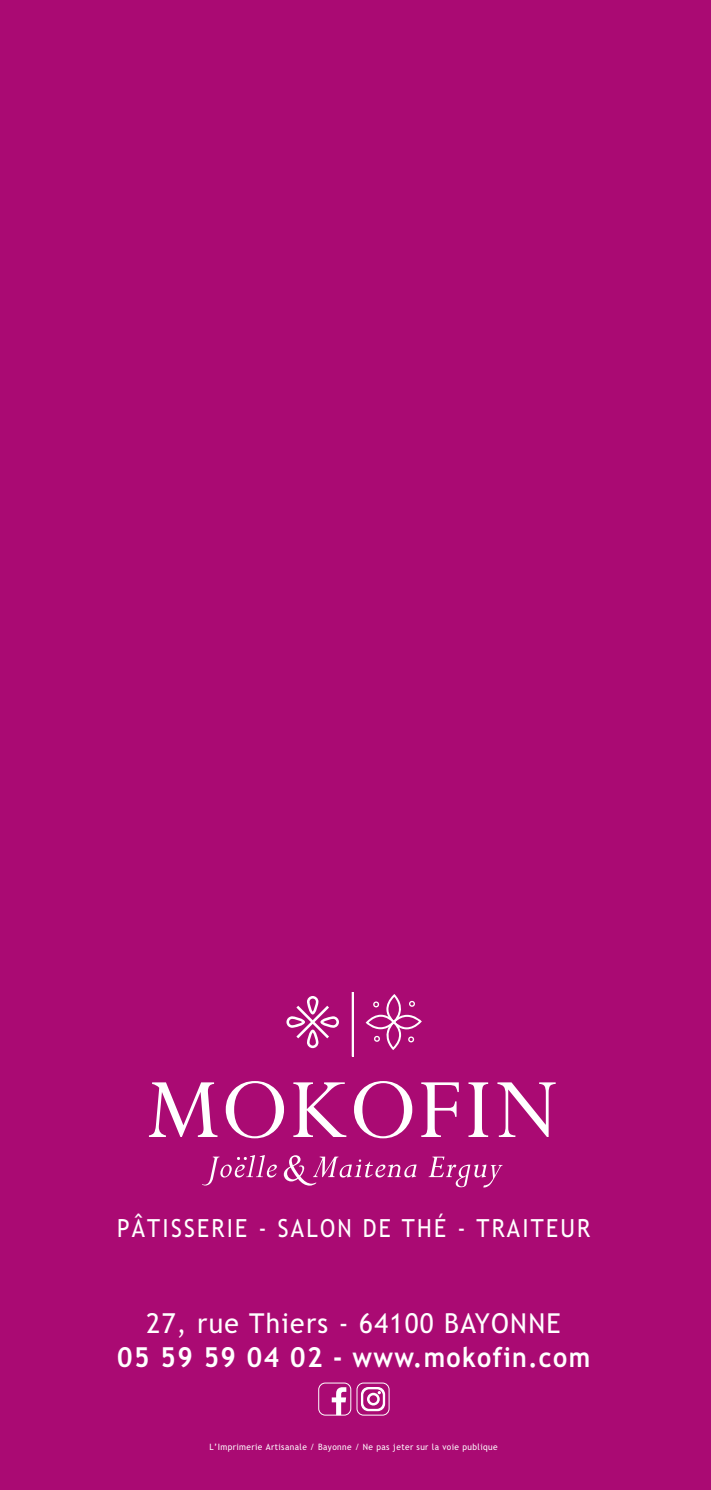
<style>
.page{position:relative;width:711px;height:1490px;background:#fff}
.page>*{position:absolute;margin:0;border:0;box-sizing:border-box;transform-origin:0 0}
.t1{font:700 27.5px "Trebuchet MS";letter-spacing:.055em;color:#fff;scale:.96 1}
.t2{font:27.5px "Trebuchet MS";letter-spacing:.05em;color:#fff;scale:.96 1}
.t3{font:25px "Trebuchet MS";letter-spacing:.1em;color:#fff;scale:.9 1}
.t4{font:8.75px "Trebuchet MS";letter-spacing:.05em;color:#fff;scale:.95 1}
</style>
<div class="page">
<div style="left:0;top:0;width:710px;height:1490px;background:#aa0a73"></div>
<svg style="left:149px;top:1082px;width:68px;height:55px"></svg>
<svg style="left:226px;top:1081px;width:58px;height:57px"></svg>
<svg style="left:293px;top:1082px;width:53px;height:55px"></svg>
<svg style="left:354px;top:1081px;width:58px;height:57px"></svg>
<svg style="left:421px;top:1082px;width:37px;height:55px"></svg>
<svg style="left:468px;top:1082px;width:20px;height:55px"></svg>
<svg style="left:497px;top:1082px;width:58px;height:55px"></svg>
<svg style="left:428px;top:1156px;width:74px;height:31px"></svg>
<svg style="left:202px;top:1155px;width:75px;height:30px"></svg>
<svg style="left:284px;top:1155px;width:132px;height:30px"></svg>
<svg style="left:286px;top:996px;width:53px;height:52px"></svg>
<svg style="left:365px;top:994px;width:57px;height:56px"></svg>
<hr style="left:351px;top:992px;width:2px;height:64px;background:#fff">
<div style="left:318px;top:1382px;width:33px;height:33px;border:1px solid #fff;border-radius:7px"></div>
<svg style="left:331px;top:1387px;width:15px;height:28px"></svg>
<svg style="left:357px;top:1383px;width:32px;height:32px"></svg>
<div style="left:356px;top:1382px;width:33px;height:33px;border:1px solid #fff;border-radius:7px"></div>
<svg style="left:361px;top:1387px;width:24px;height:24px"></svg>
<h2 class="t3" style="left:117px;top:1218px;width:527px">PÂTISSERIE - SALON DE THÉ - TRAITEUR</h2>
<h1 class="t2" style="left:146px;top:1312px;width:433px">27, rue Thiers - 64100 BAYONNE</h1>
<h1 class="t1" style="left:117px;top:1346px;width:494px">05 59 59 04 02 - www.mokofin.com</h1>
<p class="t4" style="left:209px;top:1443px;width:305px">L’Imprimerie Artisanale / Bayonne / Ne pas jeter sur la voie publique</p>
</div>
